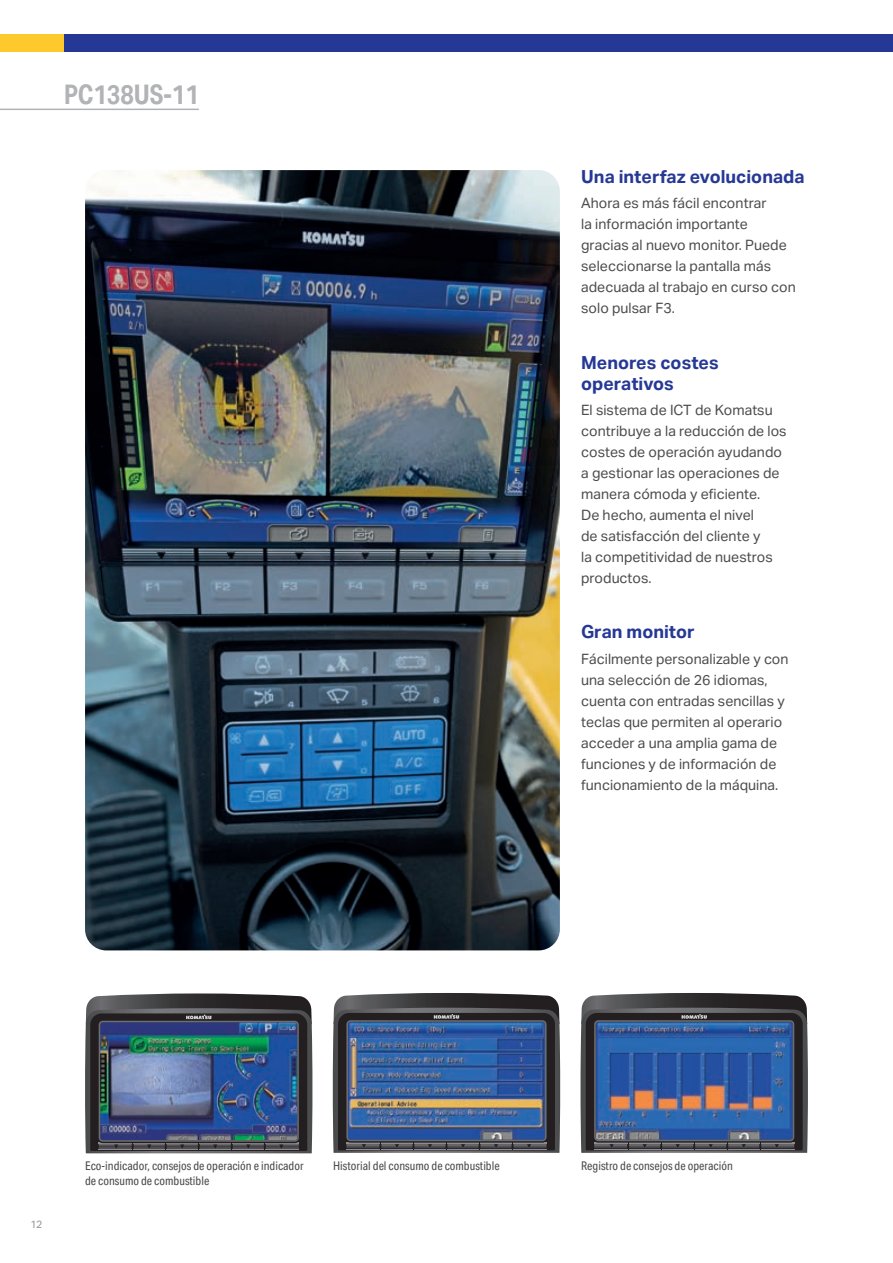
<style>
.page{position:relative;width:893px;height:1263px;background:#fff}
.page>*{position:absolute;margin:0;border:0;box-sizing:border-box;transform-origin:0 0}
.t1{font:700 27px "Aktiv Grotesk Cd";color:#b2b3b7}
.t2{font:700 18px/21px "Aktiv Grotesk";color:#263895}
.t3{font:14.25px/21px "Aktiv Grotesk";color:#4b4c4d}
.t4{font:12px "Aktiv Grotesk Cd";color:#4b4c4d}
.t5{font:10.5px "Aktiv Grotesk";color:#939598}
</style>
<div class="page">
<img style="left:85px;top:170px;width:475px;height:780px">
<img style="left:85px;top:993px;width:228px;height:160px">
<svg style="left:333px;top:993px;width:227px;height:160px;background:#465a7b"></svg>
<svg style="left:580px;top:993px;width:228px;height:160px;background:#435a80"></svg>
<hr style="left:0;top:109px;width:199px;height:1px;background:#b2b3b7">
<div style="left:0;top:34px;width:143px;height:17px;background:#fec92d"></div>
<div style="left:64px;top:34px;width:829px;height:17px;background:#263895"></div>
<h1 class="t1" style="left:64px;top:79px;width:137px">PC138US-11</h1>
<p class="t2" style="left:581px;top:166px;width:225px">Una interfaz evolucionada</p>
<p class="t3" style="left:581px;top:193px;width:216px">Ahora es más fácil encontrar<br>la información importante gracias al nuevo monitor. Puede seleccionarse la pantalla más adecuada al trabajo en curso con solo pulsar F3.</p>
<p class="t2" style="left:581px;top:352px;width:139px">Menores costes operativos</p>
<p class="t3" style="left:581px;top:399px;width:207px">El sistema de ICT de Komatsu contribuye a la reducción de los costes de operación ayudando a gestionar las operaciones de manera cómoda y eficiente.<br>De hecho, aumenta el nivel<br>de satisfacción del cliente y<br>la competitividad de nuestros productos.</p>
<p class="t2" style="left:581px;top:621px;width:115px">Gran monitor</p>
<p class="t3" style="left:581px;top:648px;width:209px">Fácilmente personalizable y con una selección de 26 idiomas, cuenta con entradas sencillas y teclas que permiten al operario acceder a una amplia gama de funciones y de información de funcionamiento de la máquina.</p>
<p class="t5" style="left:31px;top:1218px;width:13px">12</p>
<p class="t4" style="left:85px;top:1159px;width:220px">Eco-indicador, consejos de operación e indicador</p>
<p class="t4" style="left:333px;top:1159px;width:168px">Historial del consumo de combustible</p>
<p class="t4" style="left:581px;top:1159px;width:153px">Registro de consejos de operación</p>
<p class="t4" style="left:85px;top:1174px;width:126px">de consumo de combustible</p>
</div>
